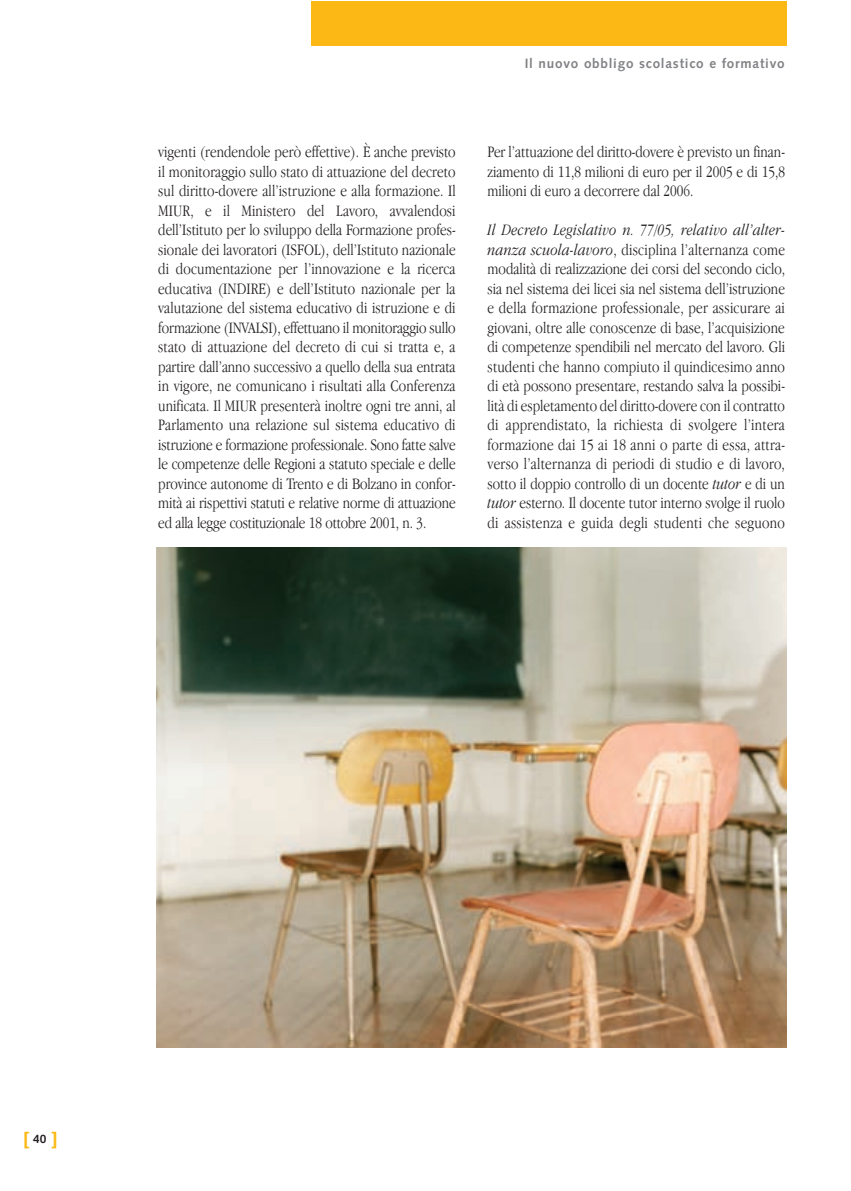
<style>
.page{position:relative;width:851px;height:1191px;background:#fff}
.page>*{position:absolute;margin:0;border:0;box-sizing:border-box;transform-origin:0 0}
.t1{font:700 18px "Helvetica";color:#fcb814}
.t2{font:300 16.5px/19.5px "Apple Garamond";color:#231f20;text-align:justify}
.t3{font:700 13.5px "Syntax";letter-spacing:.055em;color:#808285}
.t4{font:700 12px "Syntax";color:#231f20}
.s1{font-style:italic}
</style>
<div class="page">
<div style="left:311px;top:1px;width:475px;height:45px;background:#fcb814"></div>
<img style="left:157px;top:547px;width:629px;height:500px">
<p class="t3" style="left:524px;top:58px;width:261px">Il nuovo obbligo scolastico e formativo</p>
<p class="t2" style="left:158px;top:143px;width:299px">vigenti (rendendole però effettive). È anche previsto il monitoraggio sullo stato di attuazione del decreto sul diritto-dovere all’istruzione e alla formazione. Il MIUR, e il Ministero del Lavoro, avvalendosi dell’Istituto per lo sviluppo della Formazione profes&shy;sionale dei lavoratori (ISFOL), dell’Istituto nazionale di documentazione per l’innovazione e la ricerca educativa (INDIRE) e dell’Istituto nazionale per la valutazione del sistema educativo di istruzione e di formazione (INVALSI), effettuano il monitoraggio sullo stato di attuazione del decreto di cui si tratta e, a partire dall’anno successivo a quello della sua entrata in vigore, ne comunicano i risultati alla Conferenza unificata. Il MIUR presenterà inoltre ogni tre anni, al Parlamento una relazione sul sistema educativo di istruzione e formazione professionale. Sono fatte salve le competenze delle Regioni a statuto speciale e delle province autonome di Trento e di Bolzano in confor&shy;mità ai rispettivi statuti e relative norme di attuazione ed alla legge costituzionale 18 ottobre 2001, n. 3.</p>
<p class="t2" style="left:487px;top:143px;width:299px">Per l’attuazione del diritto-dovere è previsto un finan&shy;ziamento di 11,8 milioni di euro per il 2005 e di 15,8 milioni di euro a decorrere dal 2006.</p>
<p class="t2" style="left:487px;top:221px;width:299px"><span class="s1">Il Decreto Legislativo n. 77/05, relativo all’alter&shy;nanza scuola-lavoro</span>, disciplina l’alternanza come modalità di realizzazione dei corsi del secondo ciclo, sia nel sistema dei licei sia nel sistema dell’istruzione e della formazione professionale, per assicurare ai giovani, oltre alle conoscenze di base, l’acquisizione di competenze spendibili nel mercato del lavoro. Gli studenti che hanno compiuto il quindicesimo anno di età possono presentare, restando salva la possibi&shy;lità di espletamento del diritto-dovere con il contratto di apprendistato, la richiesta di svolgere l’intera formazione dai 15 ai 18 anni o parte di essa, attra&shy;verso l’alternanza di periodi di studio e di lavoro, sotto il doppio controllo di un docente <span class="s1">tutor</span> e di un <span class="s1">tutor</span> esterno. Il docente tutor interno svolge il ruolo di assistenza e guida degli studenti che seguono</p>
<p class="t1" style="left:24px;top:1131px;width:35px">[ ]</p>
<p class="t4" style="left:33px;top:1134px;width:15px">40</p>
</div>
